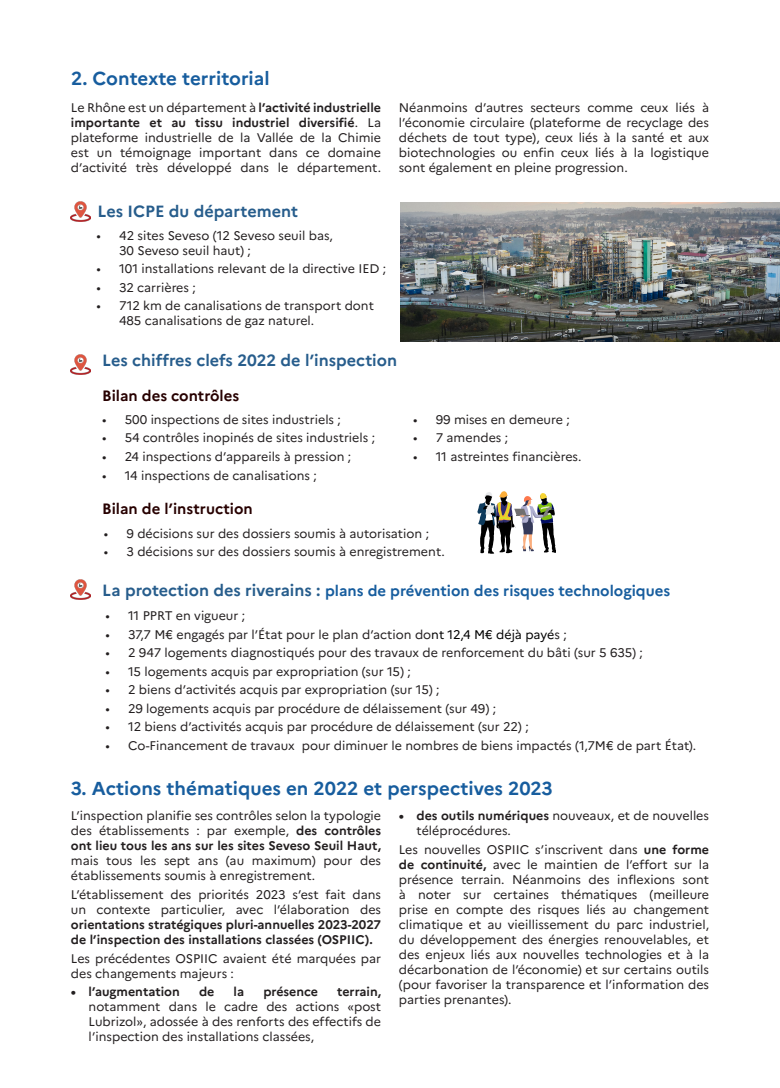
<style>
.page{position:relative;width:780px;height:1088px;background:#fff}
.page>*{position:absolute;margin:0;border:0;box-sizing:border-box;transform-origin:0 0}
.t1{font:700 18.75px "Marianne";color:#175d9e}
.Style_de_paragraphe_1{font:700 16.25px "Marianne";color:#275d8c}
.Style_de_paragraphe_1-2{font:700 15px "Marianne";color:#175d9e}
.t2{font:700 15px "Marianne";color:#270000}
.t3{font:12.5px/15px "Marianne";color:#231f20;text-align:justify}
.t4{font:700 12.5px/15px "Marianne";color:#231f20;text-align:justify}
.s1{font-weight:700}
.s2{font-size:16.25px;color:#275d8c}
.s3{color:#000}
.s4{font-weight:400}
</style>
<div class="page">
<img style="left:70px;top:202px;width:20px;height:20px">
<img style="left:70px;top:354px;width:20px;height:20px">
<img style="left:70px;top:580px;width:20px;height:20px">
<img style="left:401px;top:202px;width:379px;height:139px">
<svg style="left:477px;top:491px;width:78px;height:63px"></svg>
<p class="t1" style="left:71px;top:64px;width:200px">2. Contexte territorial</p>
<p class="t3" style="left:71px;top:99px;width:312px">Le Rhône est un département à <span class="s1">l’activité industrielle importante et au tissu industriel diversifié</span>. La plateforme industrielle de la Vallée de la Chimie est un témoignage important dans ce domaine d’activité très développé dans le département.</p>
<p class="t3" style="left:399px;top:99px;width:312px">Néanmoins d’autres secteurs comme ceux liés à l’économie circulaire (plateforme de recyclage des déchets de tout type), ceux liés à la santé et aux biotechnologies ou enfin ceux liés à la logistique sont également en pleine progression.</p>
<p class="Style_de_paragraphe_1" style="left:97px;top:198px;width:202px">Les ICPE du département</p>
<p class="t3" style="left:119px;top:227px;width:215px;text-indent:-22px">• 42 sites Seveso (12 Seveso seuil bas,<br>30 Seveso seuil haut) ;</p>
<p class="t3" style="left:97px;top:260px;width:291px">• 101 installations relevant de la directive IED ;</p>
<p class="t3" style="left:97px;top:279px;width:101px">• 32 carrières ;</p>
<p class="t3" style="left:119px;top:297px;width:256px;text-indent:-22px">• 712 km de canalisations de transport dont<br>485 canalisations de gaz naturel.</p>
<p class="Style_de_paragraphe_1" style="left:102px;top:347px;width:296px">Les chiffres clefs 2022 de l’inspection</p>
<p class="t2" style="left:102px;top:384px;width:138px">Bilan des contrôles</p>
<p class="t3" style="left:102px;top:411px;width:240px">• 500 inspections de sites industriels ;</p>
<p class="t3" style="left:102px;top:429px;width:274px">• 54 contrôles inopinés de sites industriels ;</p>
<p class="t3" style="left:102px;top:448px;width:250px">• 24 inspections d’appareils à pression ;</p>
<p class="t3" style="left:102px;top:466px;width:216px">• 14 inspections de canalisations ;</p>
<p class="t3" style="left:413px;top:411px;width:158px">• 99 mises en demeure ;</p>
<p class="t3" style="left:413px;top:429px;width:96px">• 7 amendes ;</p>
<p class="t3" style="left:413px;top:448px;width:170px">• 11 astreintes financières.</p>
<p class="t2" style="left:102px;top:497px;width:152px">Bilan de l’instruction</p>
<p class="t3" style="left:104px;top:525px;width:326px">• 9 décisions sur des dossiers soumis à autorisation ;</p>
<p class="t3" style="left:104px;top:543px;width:342px">• 3 décisions sur des dossiers soumis à enregistrement.</p>
<p class="Style_de_paragraphe_1-2" style="left:102px;top:579px;width:569px"><span class="s2">La protection des riverains :</span> plans de prévention des risques technologiques</p>
<p class="t3" style="left:106px;top:607px;width:141px">• 11 PPRT en vigueur ;</p>
<p class="t3" style="left:106px;top:625px;width:462px">• 37,7 M€ engagés par l’État pour le plan d’action do<span class="s3">nt 12,4 M€ déjà payé</span>s ;</p>
<p class="t3" style="left:106px;top:644px;width:539px">• 2 947 logements diagnostiqués pour des travaux de renforcement du bâti (sur 5 635) ;</p>
<p class="t3" style="left:106px;top:663px;width:307px">• 15 logements acquis par expropriation (sur 15) ;</p>
<p class="t3" style="left:106px;top:681px;width:335px">• 2 biens d’activités acquis par expropriation (sur 15) ;</p>
<p class="t3" style="left:106px;top:700px;width:392px">• 29 logements acquis par procédure de délaissement (sur 49) ;</p>
<p class="t3" style="left:106px;top:718px;width:424px">• 12 biens d’activités acquis par procédure de délaissement (sur 22) ;</p>
<p class="t3" style="left:106px;top:737px;width:592px">• Co-Financement de travaux pour diminuer le nombres de biens impactés (1,7M€ de part État).</p>
<p class="t1" style="left:71px;top:773px;width:483px">3. Actions thématiques en 2022 et perspectives 2023</p>
<p class="t3" style="left:71px;top:807px;width:312px">L’inspection planifie ses contrôles selon la typologie des établissements : par exemple, <span class="s1">des contrôles ont lieu tous les ans sur les sites Seveso Seuil Haut, </span>mais tous les sept ans (au maximum) pour des établissements soumis à enregistrement.</p>
<p class="t4" style="left:71px;top:886px;width:312px"><span class="s4">L’établissement des priorités 2023 s’est fait dans un contexte particulier, avec l’élaboration des </span>orientations stratégiques pluri-annuelles 2023-2027 de l’inspection des installations classées (OSPIIC).</p>
<p class="t3" style="left:71px;top:949px;width:312px">Les précédentes OSPIIC avaient été marquées par des changements majeurs :</p>
<p class="t4" style="left:71px;top:983px;width:110px">• l’augmentation</p>
<p class="t4" style="left:199px;top:983px;width:17px">de</p>
<p class="t4" style="left:233px;top:983px;width:12px">la</p>
<p class="t4" style="left:263px;top:983px;width:56px">présence</p>
<p class="t3" style="left:416px;top:807px;width:294px;text-indent:-18px"><span class="s1">• des outils numériques</span> nouveaux, et de nouvelles téléprocédures.</p>
<p class="t3" style="left:399px;top:841px;width:312px">Les nouvelles OSPIIC s’inscrivent dans <span class="s1">une forme de continuité,</span> avec le maintien de l’effort sur la présence terrain. Néanmoins des inflexions sont à noter sur certaines thématiques (meilleure prise en compte des risques liés au changement climatique et au vieillissement du parc industriel, du développement des énergies renouvelables, et des enjeux liés aux nouvelles technologies et à la décarbonation de l’économie) et sur certains outils (pour favoriser la transparence et l’information des parties prenantes).</p>
<p class="t3" style="left:89px;top:983px;width:294px;text-indent:248px"><span class="s1">terrain, </span>notamment dans le cadre des actions «post Lubrizol», adossée à des renforts des effectifs de l’inspection des installations classées,</p>
</div>
